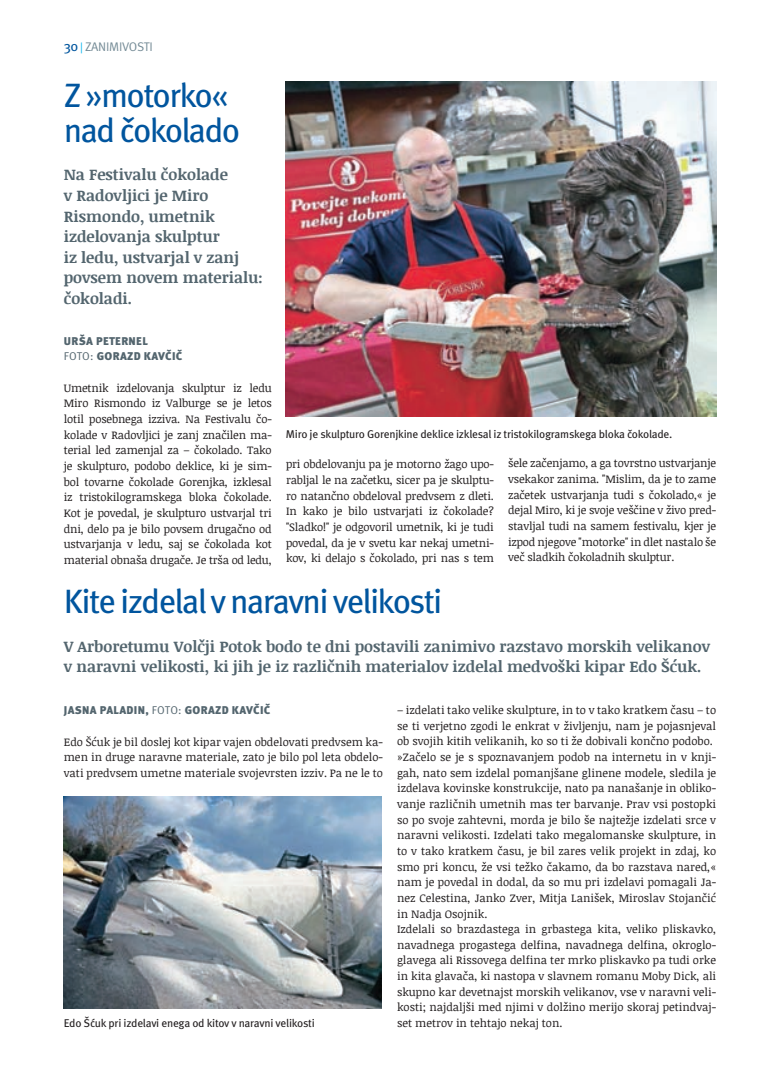
<style>
.page{position:relative;width:780px;height:1088px;background:#fff}
.page>*{position:absolute;margin:0;border:0;box-sizing:border-box;transform-origin:0 0}
.t1{font:33.75px/35px "Meta Pro";letter-spacing:-.055em;color:#01559e}
.t2{font:700 15.62px/20.6px "Noticia Text";color:#53656e}
.t3{font:12.5px "Meta Pro";letter-spacing:-.02em;color:#738a95}
.t4{font:11.25px/15.6px "Noticia Text";color:#231f20;text-align:justify}
.t5{font:11.25px "Meta Pro";letter-spacing:-.02em;color:#231f20}
.t6{font:900 11.25px/15.6px "Meta Pro";letter-spacing:.03em;color:#53656e}
.s1{font-size:13.75px;color:#01559e}
.s2{font-size:11.25px;color:#00b1ed}
.s3{font-weight:400}
</style>
<div class="page">
<img style="left:286px;top:81px;width:430px;height:335px">
<img style="left:64px;top:796px;width:317px;height:212px">
<p class="t3" style="left:64px;top:39px;width:91px"><span class="s1">30</span> <span class="s2">|</span> ZANIMIVOSTI</p>
<h1 class="t1" style="left:64px;top:79px;width:178px">Z »motorko« nad čokolado</h1>
<h2 class="t2" style="left:64px;top:164px;width:200px">Na Festivalu čokolade<br>v Radovljici je Miro<br>Rismondo, umetnik izdelovanja skulptur<br>iz ledu, ustvarjal v zanj povsem novem materialu: čokoladi.</h2>
<p class="t6" style="left:64px;top:333px;width:120px">URŠA PETERNEL<br><span class="s3">FOTO:</span> GORAZD KAVČIČ</p>
<p class="t4" style="left:64px;top:379px;width:209px">Umetnik izdelovanja skulptur iz ledu Miro Rismondo iz Valburge se je letos lotil posebnega izziva. Na Festivalu čo&shy;kolade v Radovljici je zanj značilen ma&shy;terial led zamenjal za – čokolado. Tako je skulpturo, podobo deklice, ki je sim&shy;bol tovarne čokolade Gorenjka, izklesal iz tristokilogramskega bloka čokolade.<br>Kot je povedal, je skulpturo ustvarjal tri dni, delo pa je bilo povsem drugačno od ustvarjanja v ledu, saj se čokolada kot material obnaša drugače. Je trša od ledu,</p>
<p class="t5" style="left:286px;top:427px;width:388px">Miro je skulpturo Gorenjkine deklice izklesal iz tristokilogramskega bloka čokolade.</p>
<p class="t4" style="left:286px;top:456px;width:209px">pri obdelovanju pa je motorno žago upo&shy;rabljal le na začetku, sicer pa je skulptu&shy;ro natančno obdeloval predvsem z dleti.<br>In kako je bilo ustvarjati iz čokolade? "Sladko!" je odgovoril umetnik, ki je tudi povedal, da je v svetu kar nekaj umetni&shy;kov, ki delajo s čokolado, pri nas s tem</p>
<p class="t4" style="left:508px;top:455px;width:209px">šele začenjamo, a ga tovrstno ustvarjanje vsekakor zanima. "Mislim, da je to zame začetek ustvarjanja tudi s čokolado,« je dejal Miro, ki je svoje veščine v živo pred&shy;stavljal tudi na samem festivalu, kjer je izpod njegove "motorke" in dlet nastalo še več sladkih čokoladnih skulptur.</p>
<h1 class="t1" style="left:64px;top:585px;width:380px">Kite izdelal v naravni velikosti</h1>
<h2 class="t2" style="left:64px;top:635px;width:647px">V Arboretumu Volčji Potok bodo te dni postavili zanimivo razstavo morskih velikanov v naravni velikosti, ki jih je iz različnih materialov izdelal medvoški kipar Edo Šćuk.</h2>
<p class="t6" style="left:64px;top:703px;width:208px">JASNA PALADIN, <span class="s3">FOTO:</span> GORAZD KAVČIČ</p>
<p class="t4" style="left:64px;top:733px;width:320px">Edo Šćuk je bil doslej kot kipar vajen obdelovati predvsem ka&shy;men in druge naravne materiale, zato je bilo pol leta obdelo&shy;vati predvsem umetne materiale svojevrsten izziv. Pa ne le to</p>
<p class="t5" style="left:64px;top:1016px;width:252px">Edo Šćuk pri izdelavi enega od kitov v naravni velikosti</p>
<p class="t4" style="left:397px;top:702px;width:320px;text-align:left">– izdelati tako velike skulpture, in to v tako kratkem času – to se ti verjetno zgodi le enkrat v življenju, nam je pojasnjeval ob svojih kitih velikanih, ko so ti že dobivali končno podobo. »Začelo se je s spoznavanjem podob na internetu in v knji&shy;gah, nato sem izdelal pomanjšane glinene modele, sledila je izdelava kovinske konstrukcije, nato pa nanašanje in obliko&shy;vanje različnih umetnih mas ter barvanje. Prav vsi postopki so po svoje zahtevni, morda je bilo še najtežje izdelati srce v naravni velikosti. Izdelati tako megalomanske skulpture, in to v tako kratkem času, je bil zares velik projekt in zdaj, ko smo pri koncu, že vsi težko čakamo, da bo razstava nared,« nam je povedal in dodal, da so mu pri izdelavi pomagali Ja&shy;nez Celestina, Janko Zver, Mitja Lanišek, Miroslav Stojančić in Nadja Osojnik.<br>Izdelali so brazdastega in grbastega kita, veliko pliskavko, navadnega progastega delfina, navadnega delfina, okroglo&shy;glavega ali Rissovega delfina ter mrko pliskavko pa tudi orke in kita glavača, ki nastopa v slavnem romanu Moby Dick, ali skupno kar devetnajst morskih velikanov, vse v naravni veli&shy;kosti; najdaljši med njimi v dolžino merijo skoraj petindvaj&shy;set metrov in tehtajo nekaj ton.</p>
</div>
